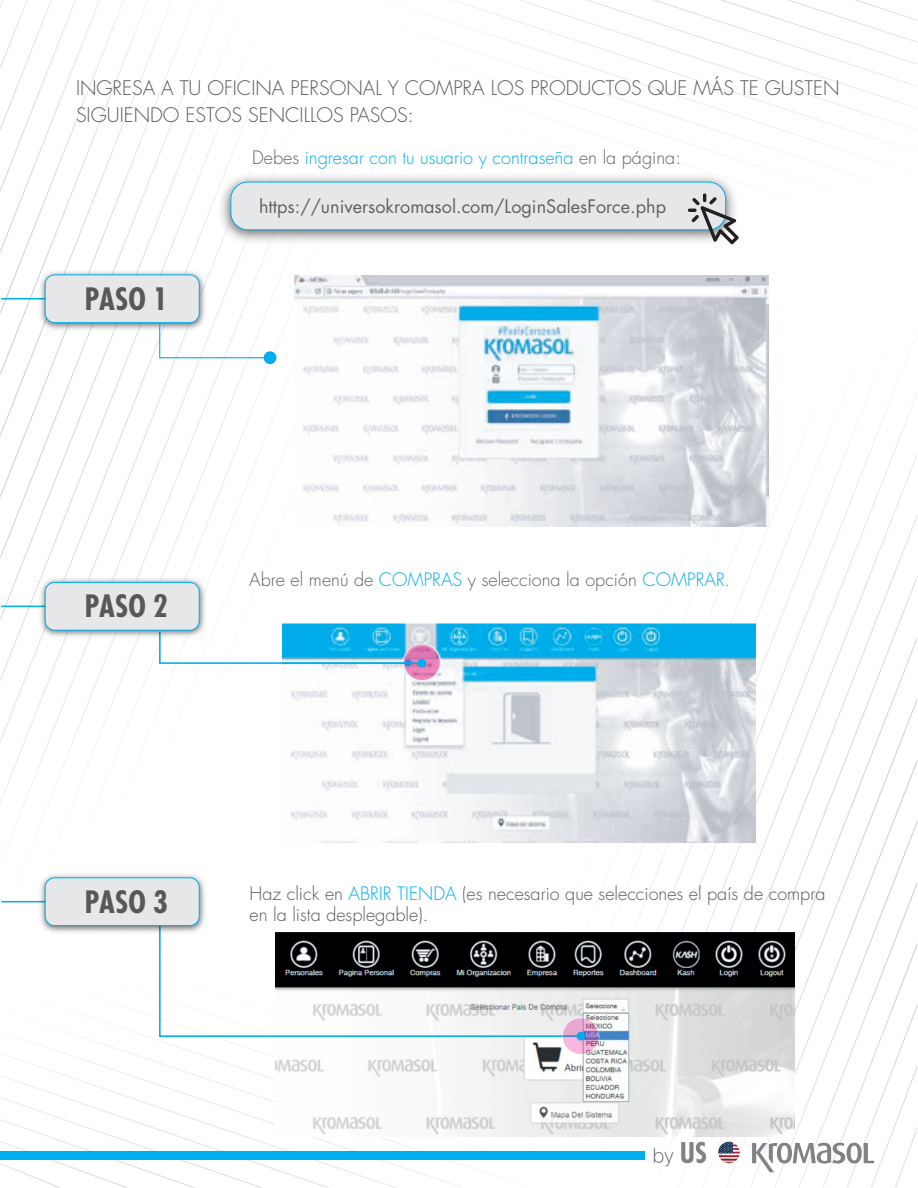
<style>
.page{position:relative;width:918px;height:1188px;background:#fff}
.page>*{position:absolute;margin:0;border:0;box-sizing:border-box;transform-origin:0 0}
.t1{font:700 condensed 30px "Futura";color:#57585a}
.t2{font:300 19.5px/27.6px "Futura";color:#57585a}
.t3{font:300 18px/21px "Futura";color:#57585a}
.t4{font:18px "Futura";color:#616260}
.t5{font:300 18px "Futura";color:#00aeef}
.t6{font:300 18px "Futura";color:#616260}
.s1{color:#616260}
.s2{color:#00aeef}
</style>
<div class="page">
<svg style="left:0;top:50px;width:221px;height:509px"></svg>
<svg style="left:0;top:27px;width:197px;height:471px"></svg>
<svg style="left:0;top:9px;width:173px;height:428px"></svg>
<svg style="left:0;top:1px;width:149px;height:375px"></svg>
<svg style="left:0;top:0;width:124px;height:314px"></svg>
<svg style="left:653px;top:514px;width:264px;height:653px"></svg>
<svg style="left:677px;top:575px;width:240px;height:592px"></svg>
<svg style="left:702px;top:637px;width:215px;height:540px"></svg>
<svg style="left:726px;top:698px;width:191px;height:489px"></svg>
<svg style="left:750px;top:759px;width:167px;height:428px"></svg>
<svg style="left:774px;top:820px;width:143px;height:62px"></svg>
<div style="left:0;top:1152px;width:644px;height:8px;background:#00aeef"></div>
<svg style="left:654px;top:1148px;width:20px;height:18px"></svg>
<svg style="left:681px;top:1142px;width:25px;height:21px"></svg>
<img style="left:718px;top:1142px;width:22px;height:21px;border-radius:11px">
<svg style="left:752px;top:882px;width:165px;height:306px"></svg>
<img style="left:275px;top:933px;width:520px;height:204px">
<img style="left:283px;top:575px;width:472px;height:267px">
<svg style="left:403px;top:644px;width:37px;height:37px"></svg>
<div style="left:403px;top:644px;width:38px;height:37px;border:1px solid #fff;border-radius:50%"></div>
<svg style="left:158px;top:630px;width:265px;height:35px"></svg>
<svg style="left:159px;top:932px;width:424px;height:106px"></svg>
<svg style="left:562px;top:1018px;width:37px;height:37px"></svg>
<div style="left:562px;top:1017px;width:38px;height:38px;border:1px solid #fff;border-radius:50%"></div>
<div style="left:576px;top:1032px;width:9px;height:8px;background:#00aeef;border-radius:50%"></div>
<div style="left:417px;top:659px;width:9px;height:8px;background:#00aeef;border-radius:50%"></div>
<hr style="left:1px;top:298px;width:82px;height:2px;background:#00aeef">
<img style="left:35px;top:266px;width:174px;height:68px">
<div style="left:45px;top:275px;width:154px;height:48px;background:#e6e7e9;border-radius:9px"></div>
<div style="left:45px;top:275px;width:154px;height:48px;border:1px solid #00aeef;border-radius:9px"></div>
<hr style="left:1px;top:901px;width:82px;height:1px;background:#00aeef">
<img style="left:35px;top:874px;width:174px;height:63px">
<div style="left:45px;top:878px;width:154px;height:48px;background:#e6e7e9;border-radius:9px"></div>
<div style="left:45px;top:878px;width:154px;height:48px;border:1px solid #00aeef;border-radius:9px"></div>
<hr style="left:1px;top:606px;width:82px;height:1px;background:#00aeef">
<img style="left:35px;top:574px;width:174px;height:68px">
<div style="left:45px;top:582px;width:154px;height:48px;background:#e6e7e9;border-radius:9px"></div>
<div style="left:45px;top:582px;width:154px;height:48px;border:1px solid #00aeef;border-radius:9px"></div>
<svg style="left:159px;top:323px;width:117px;height:36px"></svg>
<div style="left:264px;top:351px;width:12px;height:13px;background:#00aeef;border-radius:50%"></div>
<img style="left:213px;top:167px;width:520px;height:84px">
<div style="left:231px;top:182px;width:495px;height:48px;background:#e6e7e9;border-radius:17px"></div>
<div style="left:231px;top:182px;width:495px;height:48px;border:1px solid #00aeef;border-radius:17px"></div>
<svg style="left:688px;top:193px;width:51px;height:51px"></svg>
<img style="left:295px;top:276px;width:474px;height:250px">
<p class="t2" style="left:76px;top:74px;width:765px">INGRESA A TU OFICINA PERSONAL Y COMPRA LOS PRODUCTOS QUE MÁS TE GUSTEN<br>SIGUIENDO ESTOS SENCILLOS PASOS:</p>
<p class="t5" style="left:252px;top:146px;width:430px"><span class="s1">Debes</span> ingresar con tu usuario y contraseña <span class="s1">en la página:</span></p>
<p class="t4" style="left:259px;top:194px;width:409px">https://universokromasol.com/LoginSalesForce.php</p>
<h1 class="t1" style="left:85px;top:280px;width:85px">PASO 1</h1>
<h1 class="t1" style="left:85px;top:588px;width:85px">PASO 2</h1>
<p class="t6" style="left:249px;top:568px;width:483px">Abre el menú de <span class="s2">COMPRAS</span> y selecciona la opción <span class="s2">COMPRAR.</span></p>
<h1 class="t1" style="left:85px;top:883px;width:85px">PASO 3</h1>
<p class="t3" style="left:250px;top:883px;width:577px">Haz click en <span class="s2">ABRIR TIENDA</span> (es necesario que selecciones el país de compra en la lista desplegable).</p>
</div>
